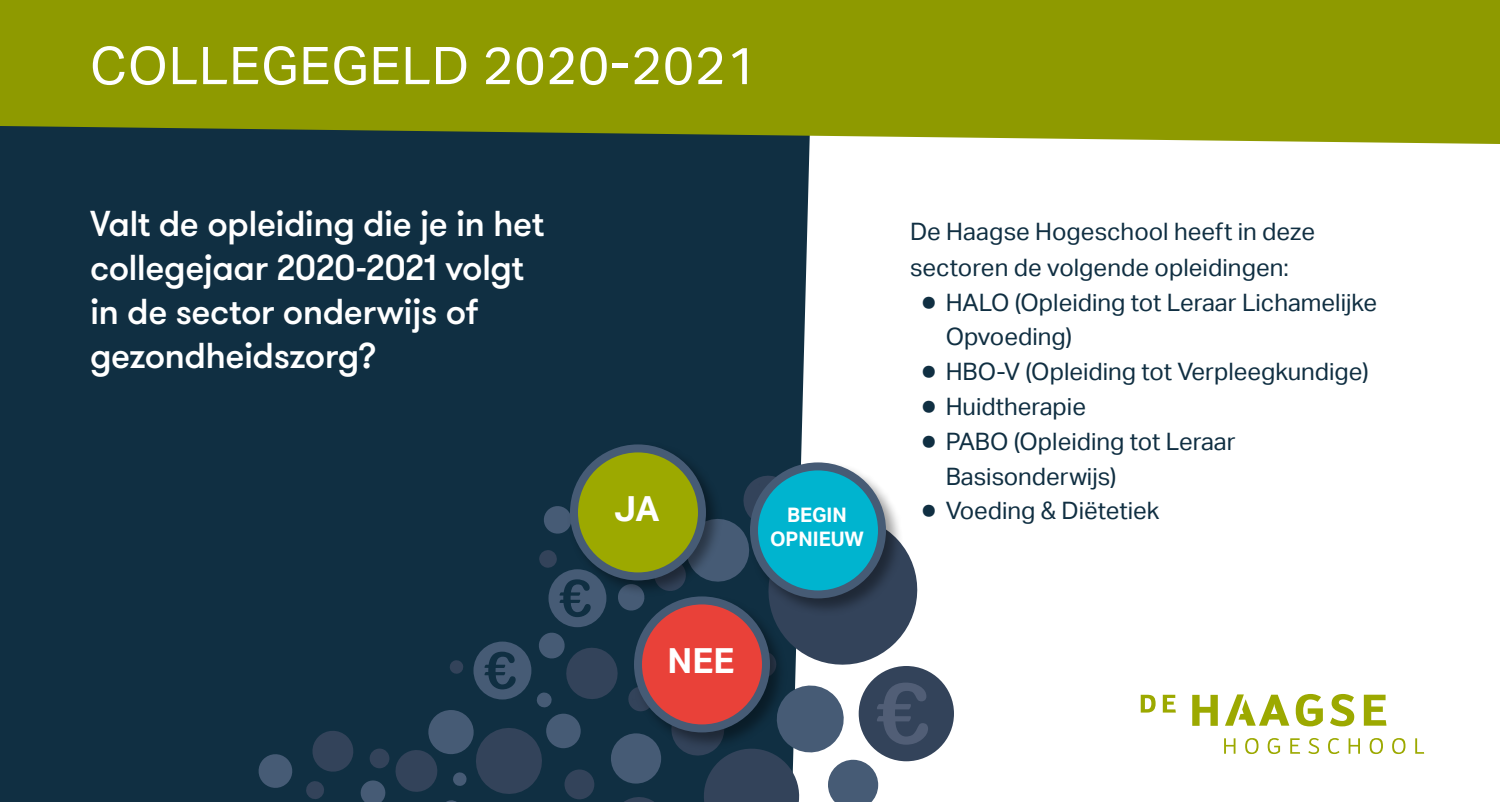
<style>
.page{position:relative;width:1500px;height:802px;background:#fff}
.page>*{position:absolute;margin:0;border:0;box-sizing:border-box;transform-origin:0 0}
.t1{font:52px "Aktiv Grotesk";letter-spacing:.02em;color:#fff}
.t2{font:500 36px/44px "GT Walsheim Pro";letter-spacing:-.015em;color:#fff}
.t3{font:700 34.6px "Aktiv Grotesk";color:#fff}
.t4{font:24px/34.8px "Aktiv Grotesk";color:#102f42}
.t5{font:700 20px/24px "Aktiv Grotesk";color:#fff;text-align:center}
</style>
<div class="page">
<div style="left:0;top:144px;width:810px;height:658px;background:#102f42"></div>
<div style="left:0;top:0;width:1500px;height:144px;background:#8e9a00"></div>
<svg style="left:257px;top:752px;width:37px;height:38px"></svg>
<svg style="left:370px;top:748px;width:20px;height:20px"></svg>
<svg style="left:305px;top:729px;width:82px;height:73px;background:#1e384d"></svg>
<svg style="left:1141px;top:694px;width:283px;height:60px"></svg>
<svg style="left:393px;top:447px;width:561px;height:355px"></svg>
<div style="left:748px;top:460px;width:156px;height:156px;background:#000;opacity:.4"></div>
<div style="left:754px;top:466px;width:128px;height:128px;background:#00b4cf;border-radius:50%"></div>
<div style="left:750px;top:462px;width:136px;height:136px;border:8px solid #465b75;border-radius:50%"></div>
<div style="left:632px;top:594px;width:156px;height:156px;background:#000;opacity:.4"></div>
<div style="left:638px;top:600px;width:128px;height:128px;background:#e94139;border-radius:50%"></div>
<div style="left:634px;top:596px;width:136px;height:136px;border:8px solid #465b75;border-radius:50%"></div>
<div style="left:566px;top:441px;width:157px;height:157px;background:#000;opacity:.4"></div>
<div style="left:574px;top:448px;width:128px;height:128px;background:#9ca900;border-radius:50%"></div>
<div style="left:570px;top:444px;width:136px;height:136px;border:8px solid #465b75;border-radius:50%"></div>
<h1 class="t1" style="left:90px;top:36px;width:669px">COLLEGEGELD 2020-2021</h1>
<h2 class="t2" style="left:90px;top:203px;width:456px">Valt de opleiding die je in het collegejaar 2020-2021 volgt in de sector onderwijs of gezondheidszorg?</h2>
<h3 class="t3" style="left:614px;top:489px;width:47px">JA</h3>
<p class="t5" style="left:770px;top:503px;width:95px">BEGIN<br>OPNIEUW</p>
<h3 class="t3" style="left:668px;top:641px;width:68px">NEE</h3>
<p class="t4" style="left:910px;top:214px;width:407px;line-height:36px">De Haagse Hogeschool heeft in deze sectoren de volgende opleidingen:</p>
<p class="t4" style="left:946px;top:285px;width:433px;text-indent:-24px">● HALO (Opleiding tot Leraar Lichamelijke<br>Opvoeding)</p>
<p class="t4" style="left:922px;top:355px;width:448px">● HBO-V (Opleiding tot Verpleegkundige)</p>
<p class="t4" style="left:922px;top:389px;width:166px">● Huidtherapie</p>
<p class="t4" style="left:946px;top:424px;width:291px;text-indent:-24px">● PABO (Opleiding tot Leraar<br>Basisonderwijs)</p>
<p class="t4" style="left:922px;top:494px;width:239px">● Voeding &amp; Diëtetiek</p>
</div>
